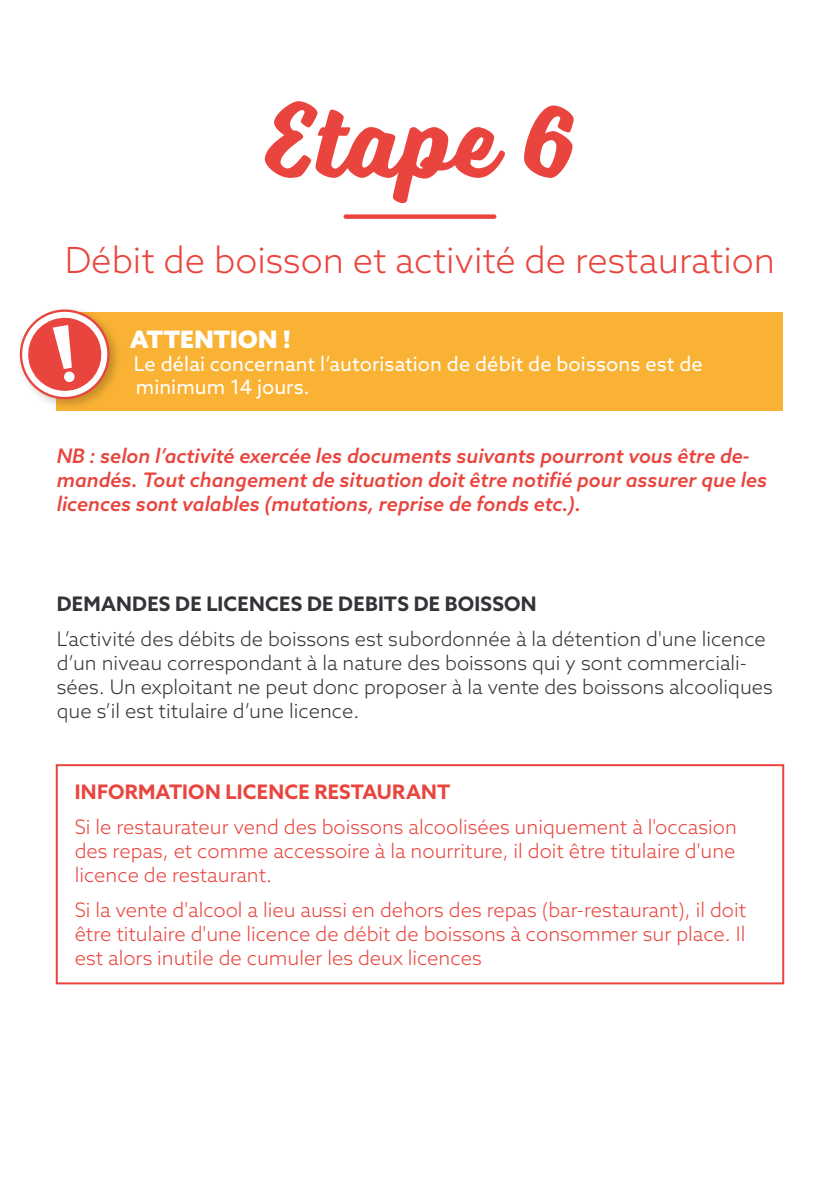
<style>
.page{position:relative;width:840px;height:1191px;background:#fff}
.page>*{position:absolute;margin:0;border:0;box-sizing:border-box;transform-origin:0 0}
.t1{font:700 108px "Voltage";color:#e9453e}
.t2{font:300 36px "Azo Sans";color:#e9453e}
.t3{font:900 24px "Azo Sans";letter-spacing:.005em;color:#fff}
.t4{font:300 20px/24px "Azo Sans";color:#e9453e;text-align:justify}
.t5{font:300 20px/24px "Azo Sans";color:#33333a}
.t6{font:italic 500 20px/24px "Azo Sans";color:#e9453e}
.t7{font:20px/23px "Azo Sans";letter-spacing:.005em;color:#fff}
.t8{font:700 20px "Azo Sans";letter-spacing:.015em;color:#33333a}
.t9{font:700 20px "Azo Sans";letter-spacing:.015em;color:#e9453e}
</style>
<div class="page">
<div style="left:343px;top:214px;width:153px;height:5px;background:#e9453e;border-radius:2px"></div>
<div style="left:57px;top:312px;width:725px;height:99px;background:#f9b234"></div>
<div style="left:16px;top:305px;width:105px;height:107px;background:#000;opacity:.22"></div>
<svg style="left:16px;top:305px;width:98px;height:102px"></svg>
<div style="left:64px;top:371px;width:11px;height:11px;background:#fff;border-radius:5px"></div>
<div style="left:56px;top:764px;width:727px;height:220px;border:2px solid #e9453e"></div>
<h1 class="t1" style="left:264px;top:76px;width:309px">Etape 6</h1>
<h2 class="t2" style="left:65px;top:237px;width:711px">Débit de boisson et activité de restauration</h2>
<p class="t3" style="left:130px;top:323px;width:162px">ATTENTION !</p>
<p class="t7" style="left:134px;top:352px;width:570px">Le délai concernant l’autorisation de débit de boissons est de minimum 14 jours.</p>
<p class="t6" style="left:57px;top:444px;width:711px">NB : selon l’activité exercée les documents suivants pourront vous être de&shy;mandés. Tout changement de situation doit être notifié pour assurer que les licences sont valables (mutations, reprise de fonds etc.).</p>
<p class="t8" style="left:57px;top:590px;width:481px">DEMANDES DE LICENCES DE DEBITS DE BOISSON</p>
<p class="t5" style="left:57px;top:627px;width:717px">L’activité des débits de boissons est subordonnée à la détention d'une licence d’un niveau correspondant à la nature des boissons qui y sont commerciali&shy;sées. Un exploitant ne peut donc proposer à la vente des boissons alcooliques que s’il est titulaire d’une licence.</p>
<p class="t9" style="left:75px;top:778px;width:377px">INFORMATION LICENCE RESTAURANT</p>
<p class="t4" style="left:75px;top:814px;width:663px">Si le restaurateur vend des boissons alcoolisées uniquement à l'occasion des repas, et comme accessoire à la nourriture, il doit être titulaire d'une licence de restaurant.</p>
<p class="t4" style="left:75px;top:898px;width:672px">Si la vente d'alcool a lieu aussi en dehors des repas (bar-restaurant), il doit être titulaire d'une licence de débit de boissons à consommer sur place. Il est alors inutile de cumuler les deux licences</p>
</div>
